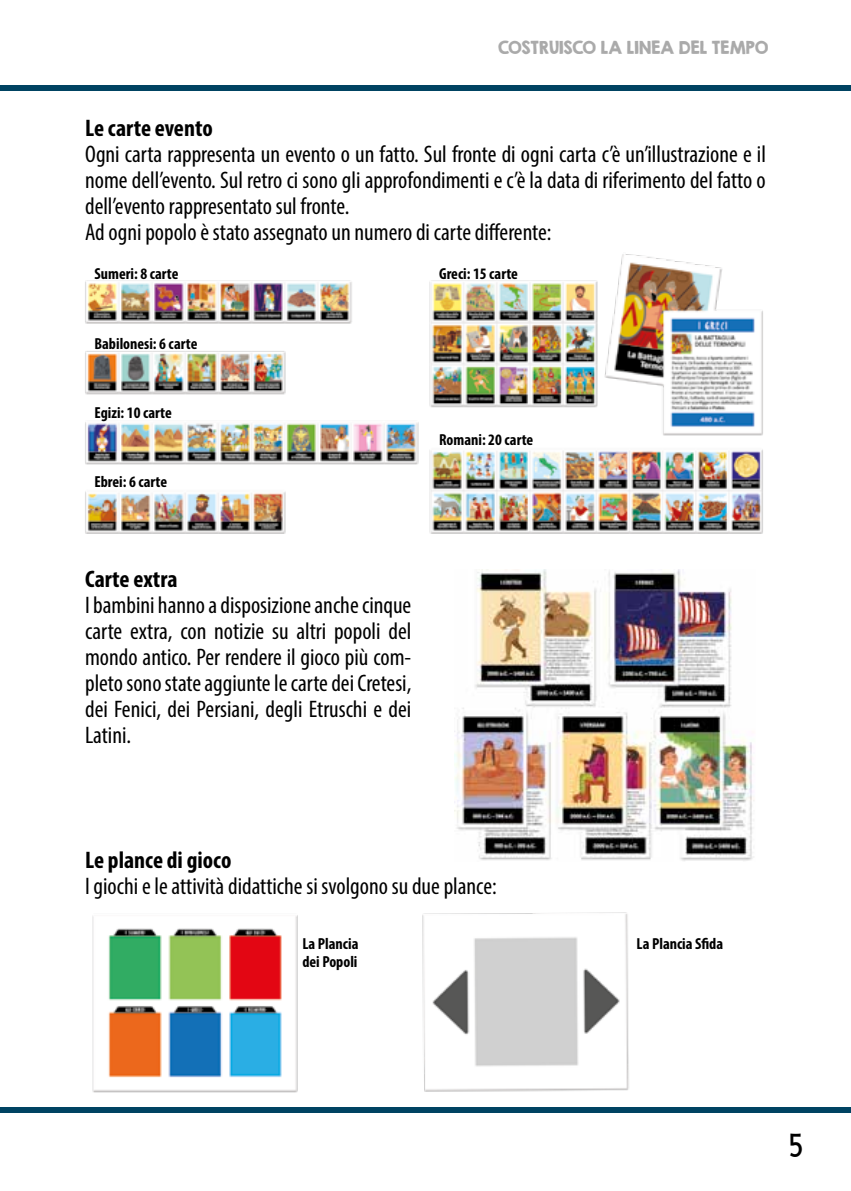
<style>
.page{position:relative;width:851px;height:1191px;background:#fff}
.page>*{position:absolute;margin:0;border:0;box-sizing:border-box;transform-origin:0 0}
.t1{font:condensed 24px/26px "Myriad Pro";color:#000}
.t2{font:700 condensed 24px "Myriad Pro";color:#000}
.t3{font:24px "KG She Persisted";color:#000}
.t4{font:700 condensed 16px/18px "Myriad Pro";color:#000}
.t5{font:16px "KG Second Chances Solid";color:#aaa}
</style>
<div class="page">
<img style="left:85px;top:254px;width:678px;height:280px">
<img style="left:454px;top:569px;width:300px;height:292px">
<img style="left:60px;top:912px;width:629px;height:201px">
<div style="left:0;top:85px;width:850px;height:5px;background:#004362"></div>
<div style="left:0;top:1107px;width:850px;height:5px;background:#004362"></div>
<p class="t5" style="left:498px;top:38px;width:272px">COSTRUISCO LA LINEA DEL TEMPO</p>
<p class="t2" style="left:85px;top:113px;width:129px">Le carte evento</p>
<p class="t1" style="left:85px;top:141px;width:682px">Ogni carta rappresenta un evento o un fatto. Sul fronte di ogni carta c’è un’illustrazione e il nome dell’evento. Sul retro ci sono gli approfondimenti e c’è la data di riferimento del fatto o dell’evento rappresentato sul fronte.<br>Ad ogni popolo è stato assegnato un numero di carte differente:</p>
<p class="t4" style="left:94px;top:264px;width:85px">Sumeri: 8 carte</p>
<p class="t4" style="left:439px;top:264px;width:80px">Greci: 15 carte</p>
<p class="t4" style="left:94px;top:334px;width:104px">Babilonesi: 6 carte</p>
<p class="t4" style="left:94px;top:403px;width:79px">Egizi: 10 carte</p>
<p class="t4" style="left:94px;top:472px;width:74px">Ebrei: 6 carte</p>
<p class="t4" style="left:439px;top:431px;width:96px">Romani: 20 carte</p>
<p class="t2" style="left:85px;top:564px;width:94px">Carte extra</p>
<p class="t1" style="left:85px;top:592px;width:328px;text-align:justify">I bambini hanno a disposizione anche cinque carte extra, con notizie su altri popoli del mondo antico. Per rendere il gioco più com&shy;pleto sono state aggiunte le carte dei Cretesi, dei Fenici, dei Persiani, degli Etruschi e dei Latini.</p>
<p class="t2" style="left:85px;top:844px;width:148px">Le plance di gioco</p>
<p class="t1" style="left:85px;top:872px;width:413px">I giochi e le attività didattiche si svolgono su due plance:</p>
<p class="t4" style="left:302px;top:934px;width:57px">La Plancia dei Popoli</p>
<p class="t4" style="left:636px;top:934px;width:88px">La Plancia Sfida</p>
<p class="t3" style="left:790px;top:1127px;width:14px">5</p>
</div>
